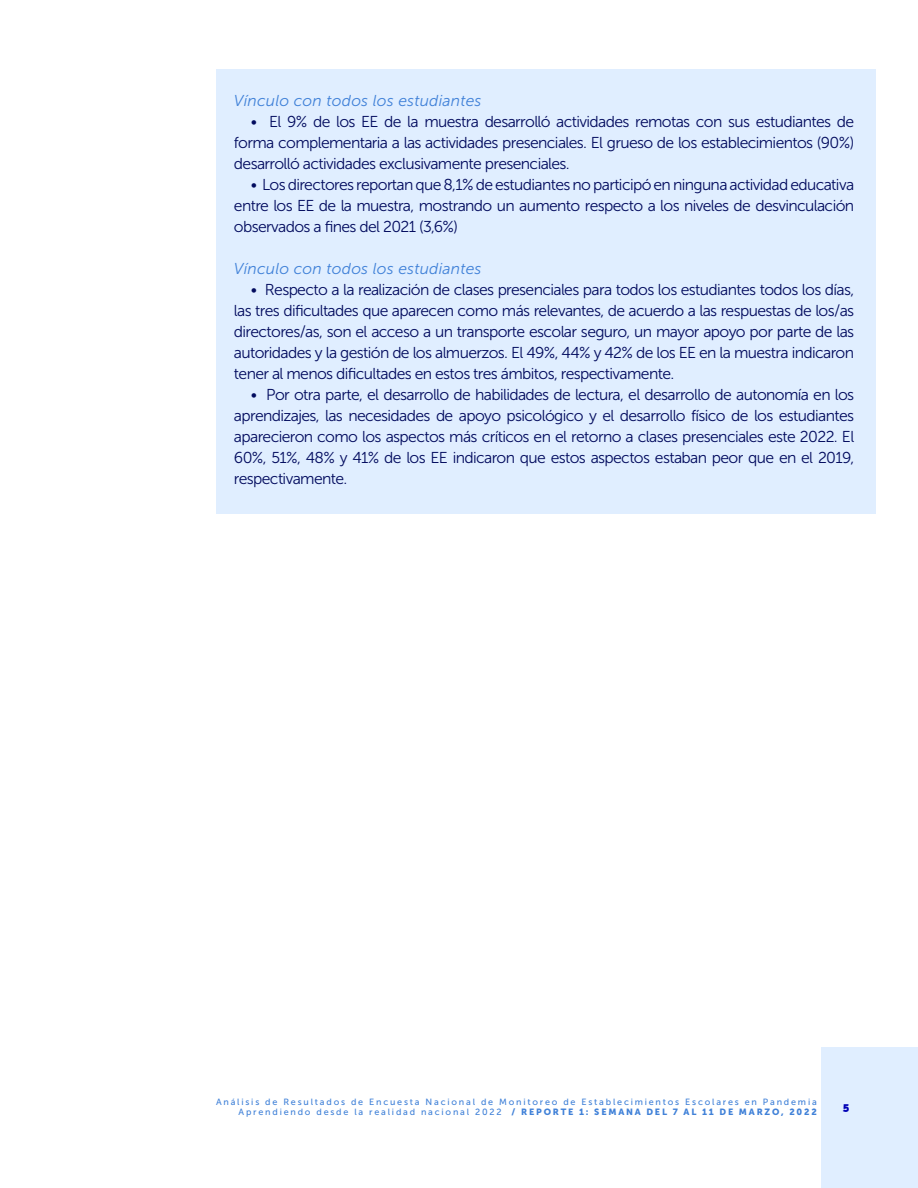
<style>
.page{position:relative;width:918px;height:1188px;background:#fff}
.page>*{position:absolute;margin:0;border:0;box-sizing:border-box;transform-origin:0 0}
.t1{font:15.75px/21px "Museo Sans 300";letter-spacing:-.04em;color:#020b5e;text-align:justify}
.t2{font:italic 15.75px "Museo Sans 300";letter-spacing:.01em;color:#4081d8}
.t3{font:900 12px "Catamaran";color:#0000b5}
.t4{font:9px/10.8px "Museo Sans 500";letter-spacing:.2em;color:#4081d8;text-align:right}
.s1{font-family:"Museo Sans 900"}
</style>
<div class="page">
<div style="left:822px;top:1048px;width:96px;height:140px;background:#e0eeff"></div>
<div style="left:216px;top:69px;width:659px;height:444px;background:#e0eeff"></div>
<p class="t2" style="left:234px;top:92px;width:249px">Vínculo con todos los estudiantes</p>
<p class="t1" style="left:234px;top:111px;width:622px;text-indent:17px">• El 9% de los EE de la muestra desarrolló actividades remotas con sus estudiantes de forma complementaria a las actividades presenciales. El grueso de los establecimientos (90%) desarrolló actividades exclusivamente presenciales.</p>
<p class="t1" style="left:234px;top:174px;width:622px;text-indent:17px">• Los directores reportan que 8,1% de estudiantes no participó en ninguna actividad educativa entre los EE de la muestra, mostrando un aumento respecto a los niveles de desvinculación observados a fines del 2021 (3,6%)</p>
<p class="t2" style="left:234px;top:260px;width:249px">Vínculo con todos los estudiantes</p>
<p class="t1" style="left:234px;top:279px;width:622px;text-indent:17px">• Respecto a la realización de clases presenciales para todos los estudiantes todos los días, las tres dificultades que aparecen como más relevantes, de acuerdo a las respuestas de los/as directores/as, son el acceso a un transporte escolar seguro, un mayor apoyo por parte de las autoridades y la gestión de los almuerzos. El 49%, 44% y 42% de los EE en la muestra indicaron tener al menos dificultades en estos tres ámbitos, respectivamente.</p>
<p class="t1" style="left:234px;top:384px;width:622px;text-indent:17px">• Por otra parte, el desarrollo de habilidades de lectura, el desarrollo de autonomía en los aprendizajes, las necesidades de apoyo psicológico y el desarrollo físico de los estudiantes aparecieron como los aspectos más críticos en el retorno a clases presenciales este 2022. El 60%, 51%, 48% y 41% de los EE indicaron que estos aspectos estaban peor que en el 2019, respectivamente.</p>
<p class="t4" style="left:216px;top:1096px;width:602px">Análisis de Resultados de Encuesta Nacional de Monitoreo de Establecimientos Escolares en Pandemia<br>Aprendiendo desde la realidad nacional 2022 <span class="s1">/ REPORTE 1: SEMANA DEL 7 AL 11 DE MARZO, 2022</span></p>
<p class="t3" style="left:843px;top:1098px;width:8px">5</p>
</div>
